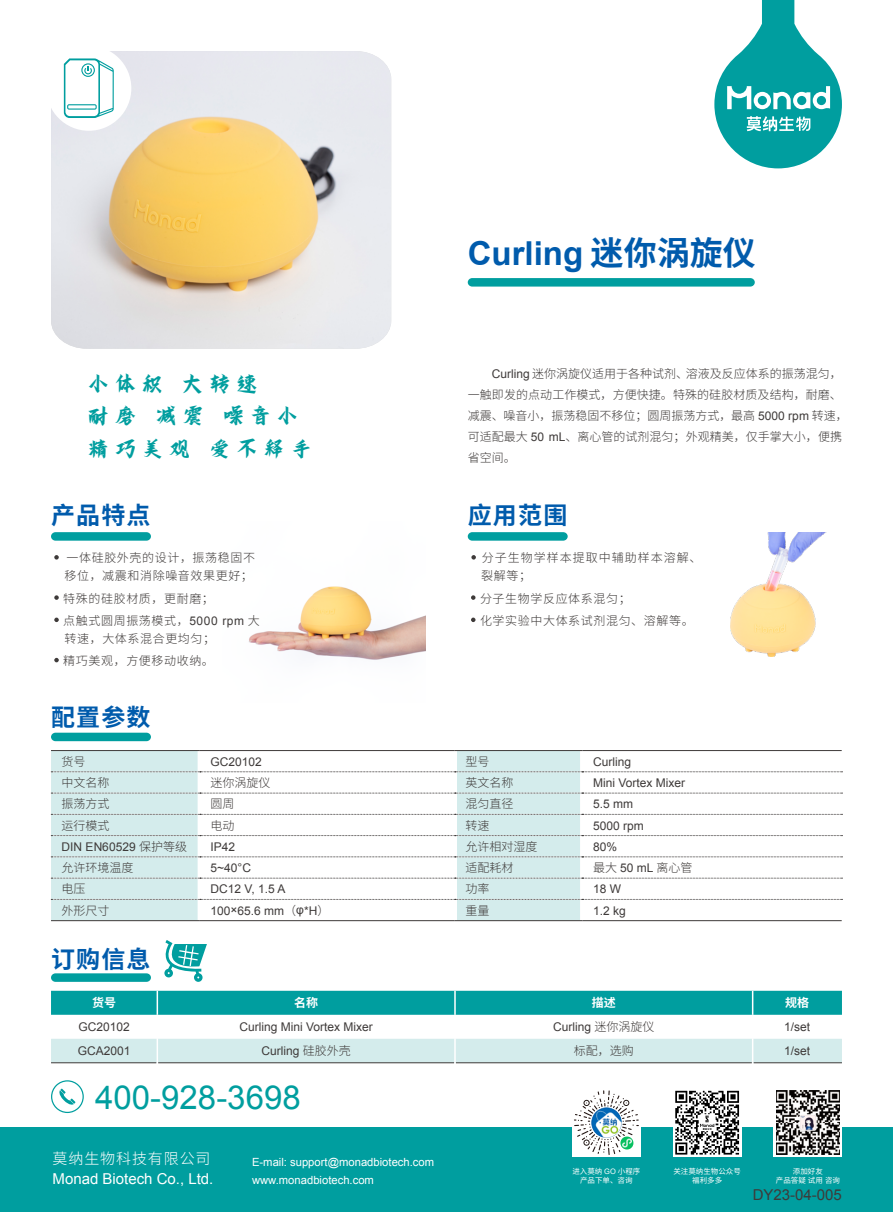
<style>
.page{position:relative;width:893px;height:1212px;background:#fff}
.page>*{position:absolute;margin:0;border:0;box-sizing:border-box;transform-origin:0 0}
.t1{font:33px "Arial";color:#009e9f}
.t2{font:700 33px "Arial";color:#005bac}
.t3{font:27px/32.4px "Hu Xiao Bo Gu Yun Feng Rui";color:#009e9f}
.t4{font:700 24px "Noto Sans Hans";letter-spacing:.05em;color:#005bac}
.t5{font:15px "Arial";color:#fff}
.t6{font:15px "Arial";color:#3e3a39}
.t7{font:300 15px "Noto Sans Hans";letter-spacing:.06em;color:#fff}
.t8{font:300 12px/21px "Noto Sans Hans";letter-spacing:.005em;color:#3e3a39}
.t9{font:12px "Arial";color:#3e3a39}
.t10{font:300 12px/22.2px "Noto Sans Hans";letter-spacing:.05em;color:#3e3a39}
.t11{font:300 12px/18px "Noto Sans Hans";letter-spacing:.085em;color:#3e3a39}
.t12{font:700 12px "Noto Sans Hans";color:#fff}
.t13{font:11.25px/18px "Arial";color:#fff}
.t14{font:7.5px/9px "Noto Sans Hans";color:#fff;text-align:center}
.s1{font-family:"Arial";font-weight:400}
.s2{font-family:"Noto Sans Hans"}
.s3{font-family:"Noto Sans Hans";font-weight:300}
.s4{font-family:"Arial"}
</style>
<div class="page">
<img style="left:51px;top:51px;width:340px;height:298px">
<svg style="left:714px;top:0;width:128px;height:168px"></svg>
<div style="left:0;top:1127px;width:893px;height:85px;background:#009e9f"></div>
<svg style="left:51px;top:1080px;width:33px;height:33px"></svg>
<div style="left:673px;top:1089px;width:68px;height:68px;background:linear-gradient(to right,#fff,#fefefe)"></div>
<svg style="left:675px;top:1091px;width:64px;height:63px"></svg>
<div style="left:774px;top:1089px;width:68px;height:68px;background:linear-gradient(to right,#fff,#fff)"></div>
<img style="left:776px;top:1091px;width:64px;height:63px">
<div style="left:572px;top:1089px;width:68px;height:68px;background:#fff"></div>
<svg style="left:574px;top:1090px;width:65px;height:65px"></svg>
<div style="left:46px;top:46px;width:85px;height:85px;background:#fff;border-radius:50%"></div>
<svg style="left:64px;top:58px;width:50px;height:60px"></svg>
<img style="left:249px;top:586px;width:176px;height:74px">
<svg style="left:54px;top:555px;width:5px;height:5px"></svg>
<svg style="left:54px;top:595px;width:5px;height:5px"></svg>
<svg style="left:54px;top:618px;width:5px;height:4px"></svg>
<svg style="left:54px;top:658px;width:5px;height:4px"></svg>
<svg style="left:51px;top:991px;width:791px;height:73px"></svg>
<svg style="left:164px;top:940px;width:43px;height:42px"></svg>
<div style="left:468px;top:278px;width:287px;height:9px;background:#009e9f;border-radius:4px"></div>
<div style="left:51px;top:973px;width:100px;height:9px;background:#009e9f;border-radius:4px"></div>
<div style="left:51px;top:532px;width:100px;height:9px;background:#009e9f;border-radius:4px"></div>
<svg style="left:471px;top:555px;width:5px;height:5px"></svg>
<svg style="left:471px;top:595px;width:4px;height:5px"></svg>
<svg style="left:471px;top:618px;width:4px;height:4px"></svg>
<div style="left:468px;top:532px;width:100px;height:9px;background:#009e9f;border-radius:4px"></div>
<svg style="left:51px;top:751px;width:791px;height:169px"></svg>
<hr style="left:51px;top:750px;width:149px;height:1px;background:#3e3a39">
<hr style="left:200px;top:750px;width:255px;height:1px;background:#3e3a39">
<hr style="left:455px;top:750px;width:127px;height:1px;background:#3e3a39">
<hr style="left:582px;top:750px;width:260px;height:1px;background:#3e3a39">
<hr style="left:51px;top:920px;width:149px;height:1px;background:#3e3a39">
<hr style="left:200px;top:920px;width:255px;height:1px;background:#3e3a39">
<hr style="left:455px;top:920px;width:127px;height:1px;background:#3e3a39">
<hr style="left:582px;top:920px;width:260px;height:1px;background:#3e3a39">
<div style="left:51px;top:733px;width:100px;height:8px;background:#009e9f;border-radius:4px"></div>
<img style="left:730px;top:532px;width:97px;height:124px">
<h2 class="t3" style="left:85px;top:369px;width:231px">小体积 大转速<br>耐磨 减震 噪音小精巧美观 爱不释手</h2>
<h3 class="t4" style="left:51px;top:501px;width:101px">产品特点</h3>
<p class="t10" style="left:65px;top:549px;width:192px;line-height:18px">一体硅胶外壳的设计，振荡稳固不移位，减震和消除噪音效果更好；</p>
<p class="t10" style="left:63px;top:587px;width:198px">特殊的硅胶材质，更耐磨；<br>点触式圆周振荡模式，<span class="s1">5000 rpm</span> 大</p>
<p class="t10" style="left:63px;top:628px;width:153px">转速，大体系混合更均匀；精巧美观，方便移动收纳。</p>
<h1 class="t2" style="left:468px;top:232px;width:289px">Curling <span class="s2">迷你涡旋仪</span></h1>
<p class="t8" style="left:468px;top:363px;width:382px;text-indent:24px"><span class="s1">Curling</span> 迷你涡旋仪适用于各种试剂、溶液及反应体系的振荡混匀，一触即发的点动工作模式，方便快捷。特殊的硅胶材质及结构，耐磨、减震、噪音小，振荡稳固不移位；圆周振荡方式，最高 <span class="s1">5000 rpm</span> 转速，可适配最大 <span class="s1">50 mL</span>、离心管的试剂混匀；外观精美，仅手掌大小，便携省空间。</p>
<h3 class="t4" style="left:468px;top:501px;width:101px">应用范围</h3>
<p class="t11" style="left:481px;top:549px;width:222px">分子生物学样本提取中辅助样本溶解、裂解等；</p>
<p class="t10" style="left:480px;top:587px;width:215px">分子生物学反应体系混匀；<br>化学实验中大体系试剂混匀、溶解等。</p>
<h3 class="t4" style="left:51px;top:704px;width:101px">配置参数</h3>
<p class="t8" style="left:62px;top:751px;width:25px">货号</p>
<p class="t9" style="left:211px;top:754px;width:53px">GC20102</p>
<p class="t8" style="left:465px;top:751px;width:25px">型号</p>
<p class="t9" style="left:593px;top:754px;width:40px">Curling</p>
<p class="t8" style="left:62px;top:772px;width:49px">中文名称</p>
<p class="t8" style="left:211px;top:772px;width:61px">迷你涡旋仪</p>
<p class="t8" style="left:465px;top:772px;width:49px">英文名称</p>
<p class="t9" style="left:593px;top:775px;width:94px">Mini Vortex Mixer</p>
<p class="t8" style="left:62px;top:794px;width:49px">振荡方式</p>
<p class="t8" style="left:211px;top:794px;width:25px">圆周</p>
<p class="t8" style="left:465px;top:794px;width:49px">混匀直径</p>
<p class="t9" style="left:593px;top:796px;width:42px">5.5 mm</p>
<p class="t8" style="left:62px;top:815px;width:49px">运行模式</p>
<p class="t8" style="left:211px;top:815px;width:25px">电动</p>
<p class="t8" style="left:465px;top:815px;width:25px">转速</p>
<p class="t9" style="left:593px;top:817px;width:52px">5000 rpm</p>
<p class="t9" style="left:62px;top:839px;width:127px">DIN EN60529 <span class="s3">保护等级</span></p>
<p class="t9" style="left:211px;top:839px;width:26px">IP42</p>
<p class="t8" style="left:465px;top:836px;width:73px">允许相对湿度</p>
<p class="t9" style="left:593px;top:839px;width:26px">80%</p>
<p class="t8" style="left:62px;top:857px;width:73px">允许环境温度</p>
<p class="t9" style="left:211px;top:860px;width:42px">5~40°C</p>
<p class="t8" style="left:465px;top:857px;width:49px">适配耗材</p>
<p class="t8" style="left:593px;top:857px;width:101px">最大 <span class="s1">50 mL</span> 离心管</p>
<p class="t8" style="left:62px;top:879px;width:25px">电压</p>
<p class="t9" style="left:211px;top:881px;width:76px">DC12 V, 1.5 A</p>
<p class="t8" style="left:465px;top:879px;width:25px">功率</p>
<p class="t9" style="left:593px;top:881px;width:30px">18 W</p>
<p class="t8" style="left:62px;top:900px;width:49px">外形尺寸</p>
<p class="t9" style="left:211px;top:902px;width:120px">100×65.6 mm<span class="s3">（</span>φ*H<span class="s3">）</span></p>
<p class="t8" style="left:465px;top:900px;width:25px">重量</p>
<p class="t9" style="left:593px;top:902px;width:34px">1.2 kg</p>
<h3 class="t4" style="left:51px;top:945px;width:101px">订购信息</h3>
<p class="t12" style="left:92px;top:996px;width:25px">货号</p>
<p class="t12" style="left:294px;top:996px;width:25px">名称</p>
<p class="t12" style="left:592px;top:996px;width:25px">描述</p>
<p class="t12" style="left:785px;top:996px;width:25px">规格</p>
<p class="t9" style="left:78px;top:1019px;width:53px">GC20102</p>
<p class="t9" style="left:239px;top:1019px;width:135px">Curling Mini Vortex Mixer</p>
<p class="t9" style="left:553px;top:1019px;width:103px">Curling <span class="s3">迷你涡旋仪</span></p>
<p class="t9" style="left:784px;top:1019px;width:28px">1/set</p>
<p class="t9" style="left:78px;top:1043px;width:54px">GCA2001</p>
<p class="t9" style="left:262px;top:1043px;width:91px">Curling <span class="s3">硅胶外壳</span></p>
<p class="t8" style="left:574px;top:1041px;width:61px">标配，选购</p>
<p class="t9" style="left:784px;top:1043px;width:28px">1/set</p>
<h1 class="t1" style="left:95px;top:1076px;width:207px">400-928-3698</h1>
<p class="t7" style="left:53px;top:1150px;width:160px">莫纳生物科技有限公司</p>
<p class="t5" style="left:53px;top:1169px;width:162px">Monad Biotech Co., Ltd.</p>
<p class="t13" style="left:252px;top:1153px;width:184px">E-mail: support@monadbiotech.com www.monadbiotech.com</p>
<p class="t14" style="left:776px;top:1167px;width:66px">添加好友<br>产品答疑试用咨询</p>
<p class="t14" style="left:673px;top:1167px;width:69px">关注莫纳生物公众号福利多多</p>
<p class="t14" style="left:572px;top:1167px;width:69px">进入莫纳 <span class="s4">GO</span> 小程序产品下单、咨询</p>
<p class="t6" style="left:753px;top:1185px;width:91px">DY23-04-005</p>
</div>
